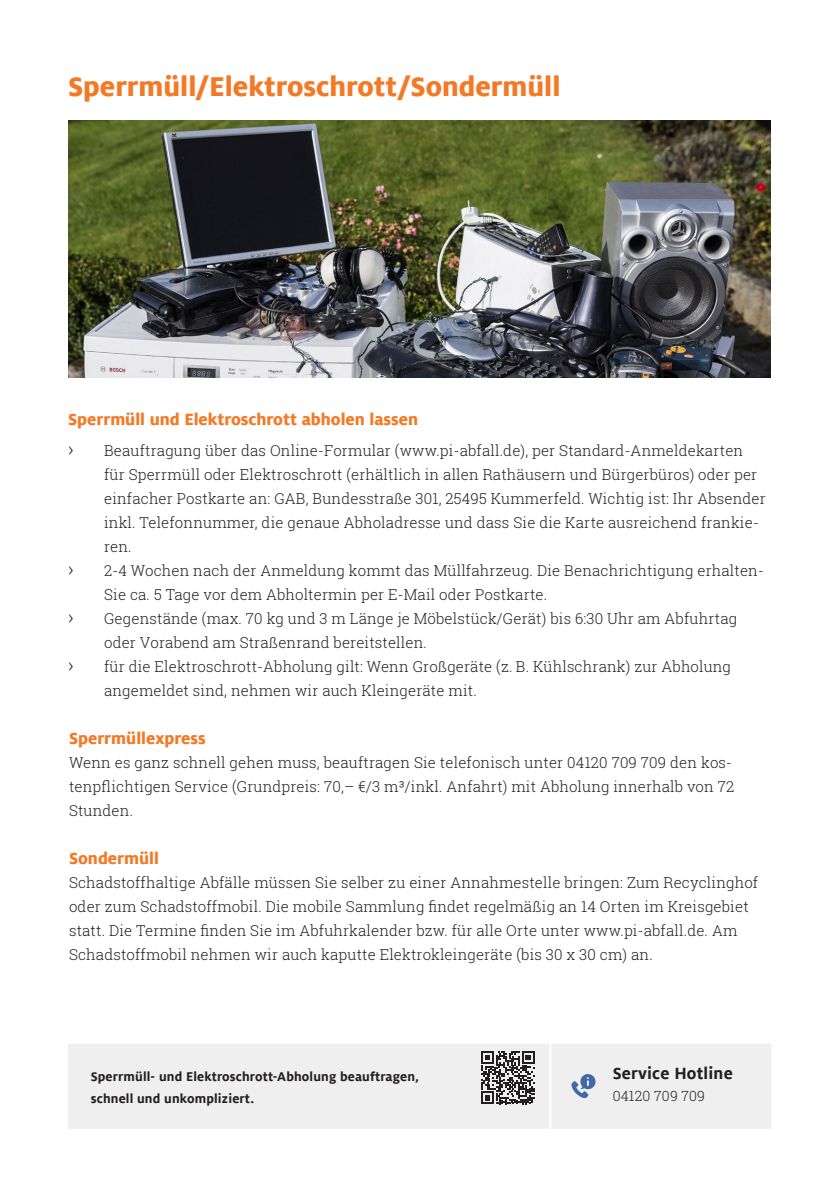
<style>
.page{position:relative;width:834px;height:1191px;background:#fff}
.page>*{position:absolute;margin:0;border:0;box-sizing:border-box;transform-origin:0 0}
.t1{font:800 30px "Milo Offc";color:#f47925}
.t2{font:300 20px "Roboto Slab";color:#231f20}
.t3{font:800 18px "Milo Offc";color:#f47925}
.t4{font:700 18px "Milo Offc";letter-spacing:.01em;color:#231f20}
.t5{font:300 15px/24px "Roboto Slab";letter-spacing:.01em;color:#231f20}
.t6{font:700 14px/22px "Milo Offc";letter-spacing:.01em;color:#231f20}
.t7{font:300 14px "Roboto Slab";letter-spacing:.01em;color:#231f20}
</style>
<div class="page">
<div style="left:68px;top:1044px;width:703px;height:84px;background:#efeff0"></div>
<hr style="left:549px;top:1043px;width:2px;height:85px;background:#fff">
<svg style="left:571px;top:1073px;width:25px;height:25px"></svg>
<svg style="left:481px;top:1051px;width:53px;height:53px"></svg>
<img style="left:69px;top:120px;width:701px;height:257px">
<h1 class="t1" style="left:68px;top:69px;width:494px">Sperrmüll/Elektroschrott/Sondermüll</h1>
<p class="t3" style="left:68px;top:409px;width:351px">Sperrmüll und Elektroschrott abholen lassen</p>
<h2 class="t2" style="left:68px;top:435px;width:7px">›</h2>
<p class="t5" style="left:104px;top:438px;width:663px">Beauftragung über das Online-Formular (www.pi-abfall.de), per Standard-Anmeldekarten für Sperrmüll oder Elektroschrott (erhältlich in allen Rathäusern und Bürgerbüros) oder per einfacher Postkarte an: GAB, Bundesstraße 301, 25495 Kummerfeld. Wichtig ist: Ihr Absender inkl. Telefonnummer, die genaue Abholadresse und dass Sie die Karte ausreichend frankie&shy;ren.</p>
<h2 class="t2" style="left:68px;top:555px;width:7px">›</h2>
<p class="t5" style="left:104px;top:558px;width:661px">2-4 Wochen nach der Anmeldung kommt das Müllfahrzeug. Die Benachrichtigung erhalten-<br>Sie ca. 5 Tage vor dem Abholtermin per E-Mail oder Postkarte.</p>
<h2 class="t2" style="left:68px;top:603px;width:7px">›</h2>
<p class="t5" style="left:104px;top:606px;width:634px">Gegenstände (max. 70 kg und 3 m Länge je Möbelstück/Gerät) bis 6:30 Uhr am Abfuhrtag oder Vorabend am Straßenrand bereitstellen.</p>
<h2 class="t2" style="left:68px;top:651px;width:7px">›</h2>
<p class="t5" style="left:104px;top:654px;width:628px">für die Elektroschrott-Abholung gilt: Wenn Großgeräte (z. B. Kühlschrank) zur Abholung angemeldet sind, nehmen wir auch Kleingeräte mit.</p>
<p class="t3" style="left:69px;top:728px;width:138px">Sperrmüllexpress</p>
<p class="t5" style="left:69px;top:750px;width:666px">Wenn es ganz schnell gehen muss, beauftragen Sie telefonisch unter 04120 709 709 den kos&shy;tenpflichtigen Service (Grundpreis: 70,– €/3 m³/inkl. Anfahrt) mit Abholung innerhalb von 72<br>Stunden.</p>
<p class="t3" style="left:69px;top:848px;width:91px">Sondermüll</p>
<p class="t5" style="left:69px;top:870px;width:690px">Schadstoffhaltige Abfälle müssen Sie selber zu einer Annahmestelle bringen: Zum Recyclinghof oder zum Schadstoffmobil. Die mobile Sammlung findet regelmäßig an 14 Orten im Kreisgebiet statt. Die Termine finden Sie im Abfuhrkalender bzw. für alle Orte unter www.pi-abfall.de. Am Schadstoffmobil nehmen wir auch kaputte Elektrokleingeräte (bis 30 x 30 cm) an.</p>
<p class="t6" style="left:91px;top:1065px;width:330px">Sperrmüll- und Elektroschrott-Abholung beauftragen, schnell und unkompliziert.</p>
<p class="t4" style="left:612px;top:1063px;width:122px">Service Hotline</p>
<p class="t7" style="left:612px;top:1086px;width:94px">04120 709 709</p>
</div>
